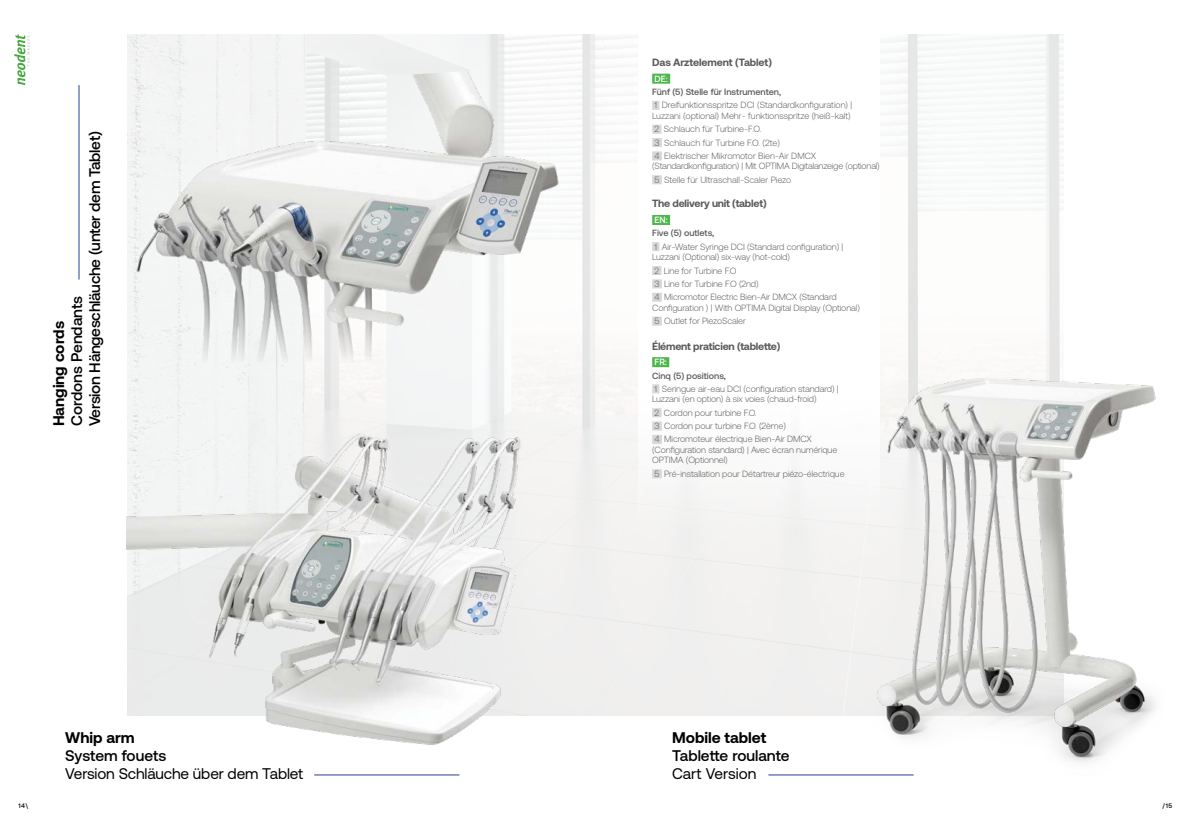
<style>
.page{position:relative;width:1191px;height:823px;background:#fff}
.page>*{position:absolute;margin:0;border:0;box-sizing:border-box;transform-origin:0 0}
.t1{font:500 15.4px/18.1px "Aeonik Pro";letter-spacing:-.02em;color:#000}
.t2{font:15.4px "Aeonik Pro";letter-spacing:-.01em;color:#000}
.t3{font:700 15.4px "Aeonik Pro";color:#000}
.t4{font:500 15.4px "Aeonik Pro";color:#000}
.t5{font:700 10.5px "Aeonik Pro";letter-spacing:-.02em;color:#58595b}
.t6{font:300 9px/13.3px "Aeonik Pro";letter-spacing:-.01em;color:#58595b}
.t7{font:500 9px "Aeonik Pro";color:#58595b}
.t8{font:500 9px "Aeonik Pro";color:#fff}
.t9{font:500 6.5px "Aeonik Pro";color:#000}
</style>
<div class="page">
<svg style="left:14px;top:34px;width:16px;height:51px"></svg>
<img style="left:128px;top:34px;width:935px;height:680px">
<div style="left:638px;top:0;width:241px;height:527px;background:#fff"></div>
<div style="left:652px;top:74px;width:18px;height:10px;background:#4cb74b"></div>
<div style="left:652px;top:101px;width:7px;height:9px;background:#d5d7d8"></div>
<div style="left:652px;top:125px;width:9px;height:9px;background:#d5d7d8"></div>
<div style="left:652px;top:138px;width:10px;height:9px;background:#d5d7d8"></div>
<div style="left:652px;top:151px;width:10px;height:9px;background:#d5d7d8"></div>
<div style="left:652px;top:175px;width:10px;height:9px;background:#d5d7d8"></div>
<div style="left:652px;top:215px;width:18px;height:10px;background:#4cb74b"></div>
<div style="left:652px;top:242px;width:7px;height:9px;background:#d5d7d8"></div>
<div style="left:652px;top:266px;width:9px;height:9px;background:#d5d7d8"></div>
<div style="left:652px;top:279px;width:10px;height:9px;background:#d5d7d8"></div>
<div style="left:652px;top:292px;width:10px;height:9px;background:#d5d7d8"></div>
<div style="left:652px;top:316px;width:10px;height:9px;background:#d5d7d8"></div>
<div style="left:652px;top:357px;width:17px;height:10px;background:#4cb74b"></div>
<div style="left:652px;top:384px;width:7px;height:9px;background:#d5d7d8"></div>
<div style="left:652px;top:408px;width:9px;height:9px;background:#d5d7d8"></div>
<div style="left:652px;top:421px;width:10px;height:9px;background:#d5d7d8"></div>
<div style="left:652px;top:434px;width:10px;height:9px;background:#d5d7d8"></div>
<div style="left:652px;top:469px;width:10px;height:9px;background:#d5d7d8"></div>
<img style="left:127px;top:423px;width:455px;height:322px">
<img style="left:128px;top:70px;width:433px;height:292px">
<img style="left:872px;top:340px;width:284px;height:436px">
<hr style="left:314px;top:774px;width:145px;height:1px;background:#25408f">
<hr style="left:768px;top:774px;width:145px;height:1px;background:#25408f">
<hr style="left:79px;top:85px;width:1px;height:194px;background:#25408f">
<h1 class="t1" style="left:68px;top:426px;width:296px;rotate:-90deg">Cordons Pendants<br>Version Hängeschläuche (unter dem Tablet)</h1>
<h1 class="t3" style="left:50px;top:426px;width:107px;rotate:-90deg">Hanging cords</h1>
<h1 class="t3" style="left:65px;top:728px;width:71px">Whip arm</h1>
<h1 class="t4" style="left:65px;top:746px;width:103px">System fouets</h1>
<h1 class="t2" style="left:65px;top:765px;width:240px">Version Schläuche über dem Tablet</h1>
<p class="t5" style="left:652px;top:56px;width:121px">Das Arztelement (Tablet)</p>
<p class="t8" style="left:654px;top:73px;width:15px">DE:</p>
<p class="t7" style="left:652px;top:87px;width:130px">Fünf (5) Stelle für Instrumenten,</p>
<p class="t6" style="left:652px;top:100px;width:202px;line-height:10.5px">1 Dreifunktionsspritze DCI (Standardkonfiguration) |<br>Luzzani (optional) Mehr‐ funktionsspritze (heiß-kalt)</p>
<p class="t6" style="left:654px;top:122px;width:163px">2 Schlauch für Turbine-F.O.<br>3 Schlauch für Turbine F.O. (2te)<br>4 Elektrischer Mikromotor Bien-Air DMCX</p>
<p class="t6" style="left:652px;top:160px;width:229px">(Standardkonfiguration) | Mit OPTIMA Digitalanzeige (optional)<br>5 Stelle für Ultraschall-Scaler Piezo</p>
<p class="t5" style="left:652px;top:198px;width:116px">The delivery unit (tablet)</p>
<p class="t8" style="left:654px;top:215px;width:15px">EN:</p>
<p class="t7" style="left:652px;top:228px;width:64px">Five (5) outlets,</p>
<p class="t6" style="left:652px;top:241px;width:192px;line-height:10.5px">1 Air-Water Syringe DCI (Standard configuration) |<br>Luzzani (Optional) six-way (hot-cold)</p>
<p class="t6" style="left:654px;top:264px;width:184px">2 Line for Turbine F.O<br>3 Line for Turbine F.O (2nd)<br>4 Micromotor Electric Bien-Air DMCX (Standard</p>
<p class="t6" style="left:652px;top:301px;width:209px">Configuration ) | With OPTIMA Digital Display (Optional)<br>5 Outlet for PiezoScaler</p>
<p class="t5" style="left:652px;top:340px;width:130px">Élément praticien (tablette)</p>
<p class="t8" style="left:654px;top:357px;width:14px">FR:</p>
<p class="t7" style="left:652px;top:370px;width:75px">Cinq (5) positions,</p>
<p class="t6" style="left:652px;top:383px;width:188px;line-height:10.5px">1 Seringue air-eau DCI (configuration standard) |<br>Luzzani (en option) à six voies (chaud-froid)</p>
<p class="t6" style="left:654px;top:406px;width:159px">2 Cordon pour turbine F.O.<br>3 Cordon pour turbine F.O. (2ème)<br>4 Micromoteur électrique Bien-Air DMCX</p>
<p class="t6" style="left:652px;top:444px;width:187px;line-height:10.5px">(Configuration standard) | Avec écran numérique<br>OPTIMA (Optionnel)</p>
<p class="t6" style="left:654px;top:467px;width:191px">5 Pré-installation pour Détartreur piézo-électrique</p>
<h1 class="t3" style="left:672px;top:728px;width:96px">Mobile tablet</h1>
<h1 class="t4" style="left:672px;top:746px;width:119px">Tablette roulante</h1>
<h1 class="t2" style="left:672px;top:765px;width:86px">Cart Version</h1>
<p class="t9" style="left:19px;top:801px;width:11px">14\</p>
<p class="t9" style="left:1162px;top:801px;width:11px">/15</p>
</div>
